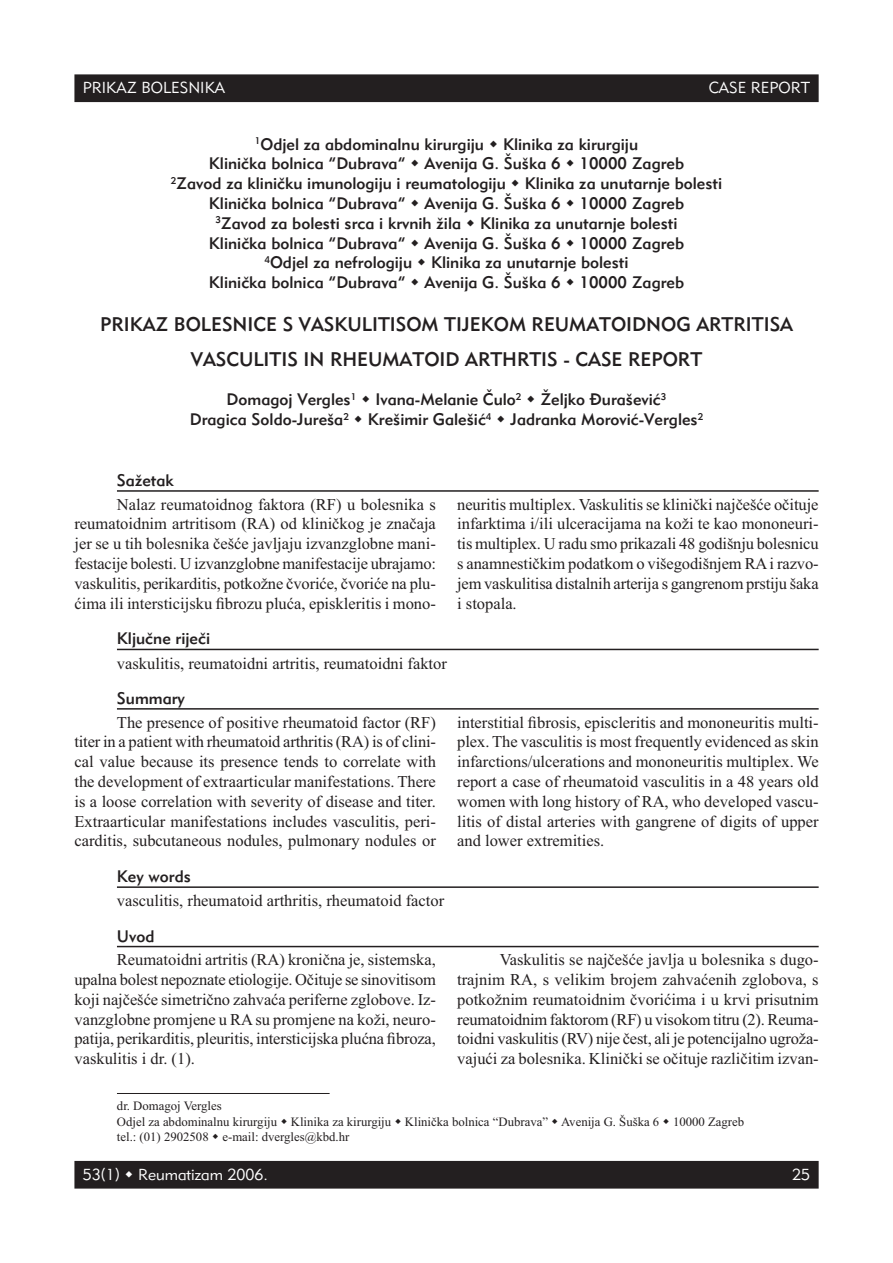
<style>
.page{position:relative;width:893px;height:1263px;background:#fff}
.page>*{position:absolute;margin:0;border:0;box-sizing:border-box;transform-origin:0 0}
.t1{font:19.5px/34.2px "Geometric 415 BT Medium A";color:#231f20;text-align:center}
.t2{font:16.5px/19.8px "Times New Roman";color:#231f20;text-align:justify}
.t3{font:16.5px/19.8px "Geometric 415 BT Medium A";color:#231f20;text-align:center}
.t4{font:15.75px "Geometric 415 BT Lite A";color:#fff}
.t5{font:12.75px/15.3px "Times New Roman";color:#231f20}
</style>
<div class="page">
<div style="left:75px;top:1162px;width:743px;height:26px;background:#231f20"></div>
<div style="left:74px;top:1161px;width:745px;height:27px;border:2px solid #231f20"></div>
<hr style="left:117px;top:490px;width:702px;height:2px;background:#231f20">
<hr style="left:117px;top:649px;width:702px;height:1px;background:#231f20">
<hr style="left:117px;top:708px;width:702px;height:2px;background:#231f20">
<hr style="left:117px;top:886px;width:702px;height:2px;background:#231f20">
<hr style="left:117px;top:946px;width:702px;height:1px;background:#231f20">
<div style="left:75px;top:75px;width:743px;height:26px;background:#231f20"></div>
<div style="left:74px;top:74px;width:745px;height:28px;border:2px solid #231f20"></div>
<hr style="left:117px;top:1093px;width:213px;height:1px;background:#231f20">
<p class="t4" style="left:83px;top:78px;width:144px">PRIKAZ BOLESNIKA</p>
<p class="t4" style="left:709px;top:78px;width:103px">CASE REPORT</p>
<p class="t3" style="left:171px;top:134px;width:553px"><sup>1</sup>Odjel za abdominalnu kirurgiju Klinika za kirurgiju<br>Klinička bolnica “Dubrava” Avenija G. Šuška 6 10000 Zagreb<br><sup>2</sup>Zavod za kliničku imunologiju i reumatologiju Klinika za unutarnje bolesti Klinička bolnica “Dubrava” Avenija G. Šuška 6 10000 Zagreb<br><sup>3</sup>Zavod za bolesti srca i krvnih žila Klinika za unutarnje bolesti<br>Klinička bolnica “Dubrava” Avenija G. Šuška 6 10000 Zagreb<br><sup>4</sup>Odjel za nefrologiju Klinika za unutarnje bolesti<br>Klinička bolnica “Dubrava” Avenija G. Šuška 6 10000 Zagreb</p>
<p class="t1" style="left:100px;top:307px;width:694px">PRIKAZ BOLESNICE S VASKULITISOM TIJEKOM REUMATOIDNOG ARTRITISA<br>VASCULITIS IN RHEUMATOID ARTHRTIS - CASE REPORT</p>
<p class="t3" style="left:190px;top:389px;width:515px">Domagoj Vergles<sup>1</sup> Ivana-Melanie Čulo<sup>2</sup> Željko Đurašević<sup>3<br></sup>Dragica Soldo-Jureša<sup>2</sup> Krešimir Galešić<sup>4</sup> Jadranka Morović-Vergles<sup>2</sup></p>
<p class="t3" style="left:117px;top:470px;width:58px">Sažetak</p>
<p class="t2" style="left:74px;top:494px;width:363px;text-indent:43px">Nalaz reumatoidnog faktora (RF) u bolesnika s reumatoidnim artritisom (RA) od kliničkog je značaja jer se u tih bolesnika češće javljaju izvanzglobne mani&shy;festacije bolesti. U izvanzglobne manifestacije ubrajamo: vaskulitis, perikarditis, potkožne čvoriće, čvoriće na plu&shy;ćima ili intersticijsku fibrozu pluća, episkleritis i mono-</p>
<p class="t2" style="left:457px;top:494px;width:363px">neuritis multiplex. Vaskulitis se klinički najčešće očituje infarktima i/ili ulceracijama na koži te kao mononeuri&shy;tis multiplex. U radu smo prikazali 48 godišnju bolesnicu s anamnestičkim podatkom o višegodišnjem RA i razvo&shy;jem vaskulitisa distalnih arterija s gangrenom prstiju šaka i stopala.</p>
<p class="t3" style="left:117px;top:628px;width:95px">Ključne riječi</p>
<p class="t2" style="left:117px;top:653px;width:331px">vaskulitis, reumatoidni artritis, reumatoidni faktor</p>
<p class="t3" style="left:117px;top:688px;width:70px">Summary</p>
<p class="t2" style="left:74px;top:712px;width:363px;text-indent:43px">The presence of positive rheumatoid factor (RF) titer in a patient with rheumatoid arthritis (RA) is of clini&shy;cal value because its presence tends to correlate with the development of extraarticular manifestations. There is a loose correlation with severity of disease and titer.<br>Extraarticular manifestations includes vasculitis, peri&shy;carditis, subcutaneous nodules, pulmonary nodules or</p>
<p class="t2" style="left:457px;top:712px;width:363px">interstitial fibrosis, episcleritis and mononeuritis multi&shy;plex. The vasculitis is most frequently evidenced as skin infarctions/ulcerations and mononeuritis multiplex. We report a case of rheumatoid vasculitis in a 48 years old women with long history of RA, who developed vascu&shy;litis of distal arteries with gangrene of digits of upper and lower extremities.</p>
<p class="t3" style="left:117px;top:866px;width:76px">Key words</p>
<p class="t2" style="left:117px;top:890px;width:329px">vasculitis, rheumatoid arthritis, rheumatoid factor</p>
<p class="t3" style="left:117px;top:926px;width:39px">Uvod</p>
<p class="t2" style="left:74px;top:949px;width:363px;text-indent:43px">Reumatoidni artritis (RA) kronična je, sistemska, upalna bolest nepoznate etiologije. Očituje se sinovitisom koji najčešće simetrično zahvaća periferne zglobove. Iz&shy;vanzglobne promjene u RA su promjene na koži, neuro&shy;patija, perikarditis, pleuritis, intersticijska plućna fibroza, vaskulitis i dr. (1).</p>
<p class="t2" style="left:457px;top:949px;width:363px;text-indent:43px">Vaskulitis se najčešće javlja u bolesnika s dugo&shy;trajnim RA, s velikim brojem zahvaćenih zglobova, s potkožnim reumatoidnim čvorićima i u krvi prisutnim reumatoidnim faktorom (RF) u visokom titru (2). Reuma&shy;toidni vaskulitis (RV) nije čest, ali je potencijalno ugroža&shy;vajući za bolesnika. Klinički se očituje različitim izvan-</p>
<p class="t5" style="left:117px;top:1098px;width:629px">dr. Domagoj Vergles<br>Odjel za abdominalnu kirurgiju Klinika za kirurgiju Klinička bolnica “Dubrava” Avenija G. Šuška 6 10000 Zagreb tel.: (01) 2902508 e-mail: dvergles@kbd.hr</p>
<p class="t4" style="left:83px;top:1165px;width:187px">53(1) Reumatizam 2006.</p>
<p class="t4" style="left:792px;top:1165px;width:19px">25</p>
</div>
